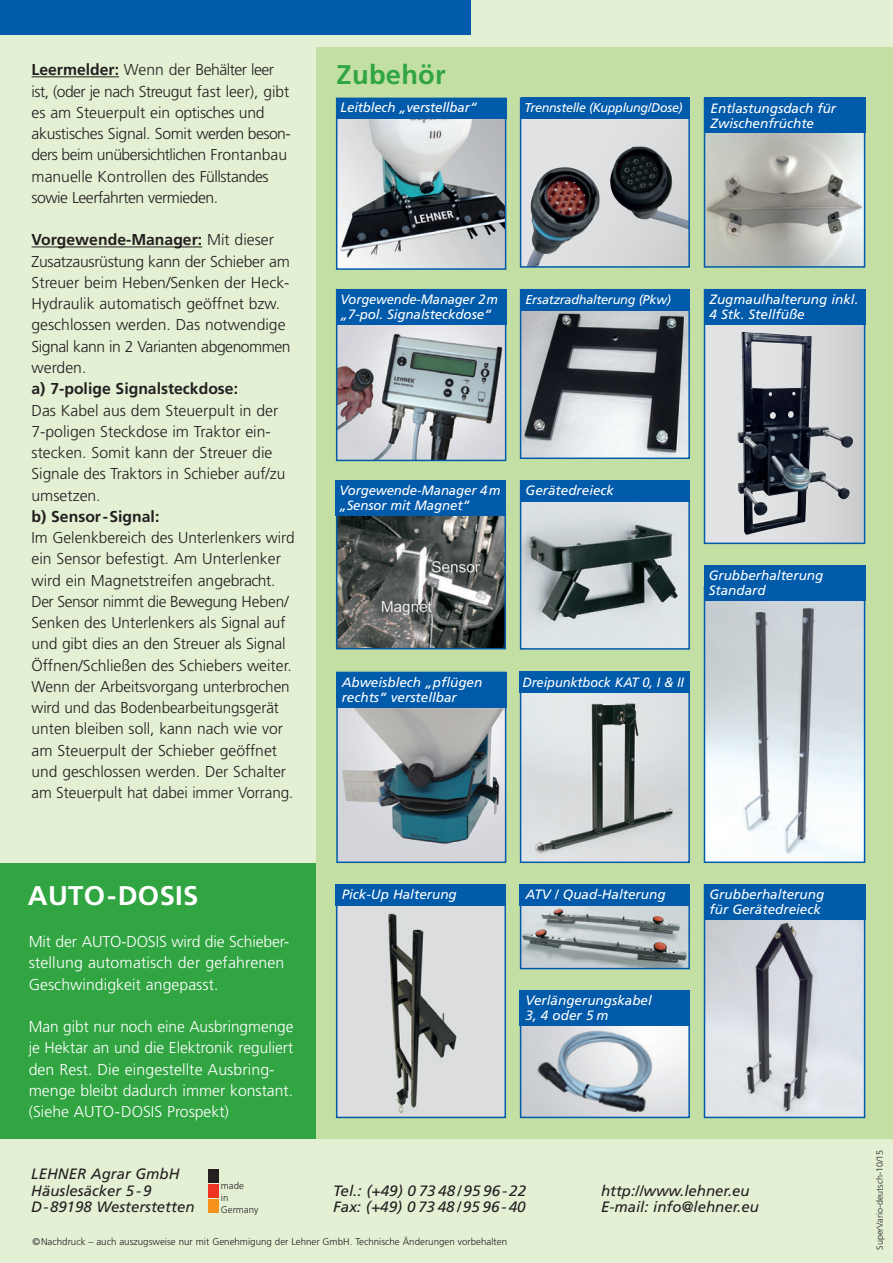
<style>
.page{position:relative;width:893px;height:1263px;background:#e4f0d4}
.page>*{position:absolute;margin:0;border:0;box-sizing:border-box;transform-origin:0 0}
.t1{font:700 27px "Frutiger LT Std";letter-spacing:.01em;color:#fff}
.t2{font:700 27px "Frutiger LT Std";letter-spacing:.01em;color:#32a543}
.t3{font:300 15.75px/21.3px "Frutiger LT Std";color:#231f20}
.t4{font:300 15.75px/21.3px "Frutiger LT Std";color:#fff}
.t5{font:300 15.75px/21.3px "Frutiger LT Std";letter-spacing:-.03em;color:#231f20}
.t6{font:700 15.75px "Frutiger LT Std";color:#231f20}
.t7{font:italic 15px/16.5px "Frutiger LT Std";color:#231f20}
.t8{font:italic 13.5px/15px "Frutiger LT Std";color:#fff}
.t9{font:italic 13.5px/15px "Frutiger LT Std";color:#fff;scale:.96 1}
.t10{font:italic 13.5px "Frutiger LT Std";color:#fff;scale:.95 1}
.t11{font:italic 12.75px "Frutiger LT Std";letter-spacing:-.02em;color:#fff}
.t12{font:300 9.75px "Frutiger LT Std";color:#231f20}
.t13{font:300 9.6px/11.6px "Frutiger LT Std";color:#231f20}
.t14{font:300 9px "Frutiger LT Std";color:#231f20}
.s1{font-weight:700}
</style>
<div class="page">
<div style="left:0;top:863px;width:316px;height:275px;background:#32a543"></div>
<div style="left:316px;top:47px;width:577px;height:1091px;background:#c3dfa4"></div>
<hr style="left:32px;top:76px;width:87px;height:1px;background:#231f20">
<hr style="left:32px;top:247px;width:170px;height:1px;background:#231f20">
<img style="left:707px;top:133px;width:155px;height:132px">
<div style="left:704px;top:98px;width:161px;height:170px;border:2px solid #015aaa"></div>
<div style="left:704px;top:98px;width:161px;height:35px;background:#015aaa"></div>
<svg style="left:707px;top:324px;width:155px;height:217px;background:#d8dbde"></svg>
<img style="left:738px;top:332px;width:115px;height:203px">
<div style="left:704px;top:289px;width:161px;height:255px;border:2px solid #015aaa"></div>
<div style="left:704px;top:289px;width:161px;height:35px;background:#015aaa"></div>
<img style="left:707px;top:601px;width:155px;height:259px">
<div style="left:704px;top:586px;width:161px;height:277px;border:2px solid #015aaa"></div>
<div style="left:704px;top:565px;width:161px;height:36px;background:#015aaa"></div>
<img style="left:707px;top:920px;width:155px;height:195px">
<div style="left:704px;top:884px;width:161px;height:234px;border:2px solid #015aaa"></div>
<div style="left:704px;top:884px;width:162px;height:36px;background:#015aaa"></div>
<div style="left:0;top:0;width:470px;height:34px;background:#015aaa"></div>
<img style="left:339px;top:708px;width:164px;height:152px">
<div style="left:336px;top:672px;width:170px;height:191px;border:2px solid #015aaa"></div>
<div style="left:336px;top:672px;width:170px;height:36px;background:#015aaa"></div>
<img style="left:339px;top:325px;width:164px;height:133px">
<div style="left:336px;top:289px;width:170px;height:172px;border:2px solid #015aaa"></div>
<div style="left:336px;top:289px;width:170px;height:36px;background:#015aaa"></div>
<img style="left:339px;top:119px;width:164px;height:148px">
<div style="left:336px;top:98px;width:170px;height:172px;border:2px solid #015aaa"></div>
<div style="left:336px;top:98px;width:170px;height:21px;background:#015aaa"></div>
<img style="left:339px;top:516px;width:164px;height:130px">
<div style="left:336px;top:501px;width:170px;height:148px;border:2px solid #015aaa"></div>
<div style="left:336px;top:480px;width:170px;height:36px;background:#015aaa"></div>
<img style="left:339px;top:905px;width:164px;height:210px">
<div style="left:336px;top:884px;width:170px;height:234px;border:2px solid #015aaa"></div>
<div style="left:336px;top:884px;width:170px;height:21px;background:#015aaa"></div>
<img style="left:523px;top:693px;width:164px;height:167px">
<div style="left:520px;top:672px;width:170px;height:191px;border:2px solid #015aaa"></div>
<div style="left:520px;top:672px;width:170px;height:21px;background:#015aaa"></div>
<img style="left:523px;top:502px;width:164px;height:145px">
<div style="left:520px;top:480px;width:170px;height:170px;border:2px solid #015aaa"></div>
<div style="left:520px;top:480px;width:169px;height:22px;background:#015aaa"></div>
<img style="left:523px;top:905px;width:164px;height:61px">
<div style="left:520px;top:884px;width:170px;height:85px;border:2px solid #015aaa"></div>
<div style="left:520px;top:884px;width:170px;height:21px;background:#015aaa"></div>
<div style="left:521px;top:98px;width:168px;height:169px;background:#e1e2e4"></div>
<img style="left:527px;top:146px;width:160px;height:119px">
<div style="left:520px;top:98px;width:170px;height:170px;border:2px solid #015aaa"></div>
<div style="left:521px;top:98px;width:169px;height:21px;background:#015aaa"></div>
<img style="left:523px;top:310px;width:164px;height:146px">
<div style="left:520px;top:289px;width:170px;height:170px;border:2px solid #015aaa"></div>
<div style="left:521px;top:289px;width:169px;height:21px;background:#015aaa"></div>
<img style="left:523px;top:1026px;width:164px;height:89px">
<div style="left:520px;top:1023px;width:170px;height:95px;border:2px solid #015aaa"></div>
<div style="left:520px;top:990px;width:170px;height:36px;background:#015aaa"></div>
<div style="left:208px;top:1169px;width:10px;height:14px;background:#231f20"></div>
<div style="left:208px;top:1184px;width:10px;height:14px;background:#ef3522"></div>
<div style="left:208px;top:1199px;width:10px;height:13px;background:#f7931d"></div>
<p class="t5" style="left:32px;top:59px;width:261px"><span class="s1">Leermelder:</span> Wenn der Behälter leer ist, (oder je nach Streugut fast leer), gibt es am Steuerpult ein optisches und akustisches Signal. Somit werden beson&shy;ders beim unübersichtlichen Frontanbau manuelle Kontrollen des Füllstandes sowie Leerfahrten vermieden.</p>
<p class="t3" style="left:32px;top:229px;width:261px"><span class="s1">Vorgewende-Manager:</span> Mit dieser<br>Zusatzausrüstung kann der Schieber am<br>Streuer beim Heben/Senken der Heck-<br>Hydraulik automatisch geöffnet bzw. geschlossen werden. Das notwendige<br>Signal kann in 2 Varianten abgenommen werden.</p>
<p class="t6" style="left:32px;top:379px;width:208px">a) 7-polige Signalsteckdose:</p>
<p class="t3" style="left:32px;top:400px;width:255px">Das Kabel aus dem Steuerpult in der<br>7-poligen Steckdose im Traktor ein&shy;stecken. Somit kann der Streuer die<br>Signale des Traktors in Schieber auf/zu umsetzen.</p>
<p class="t6" style="left:32px;top:507px;width:129px">b) Sensor-Signal:</p>
<p class="t3" style="left:32px;top:527px;width:265px">Im Gelenkbereich des Unterlenkers wird ein Sensor befestigt. Am Unterlenker wird ein Magnetstreifen angebracht.<br>Der Sensor nimmt die Bewegung Heben/ Senken des Unterlenkers als Signal auf und gibt dies an den Streuer als Signal Öffnen/Schließen des Schiebers weiter.<br>Wenn der Arbeitsvorgang unterbrochen wird und das Bodenbearbeitungsgerät unten bleiben soll, kann nach wie vor am Steuerpult der Schieber geöffnet und geschlossen werden. Der Schalter am Steuerpult hat dabei immer Vorrang.</p>
<h1 class="t2" style="left:337px;top:59px;width:111px">Zubehör</h1>
<p class="t8" style="left:341px;top:100px;width:138px">Leitblech „verstellbar“</p>
<p class="t11" style="left:524px;top:101px;width:160px">Trennstelle (Kupplung/Dose)</p>
<p class="t8" style="left:711px;top:100px;width:127px">Entlastungsdach für<br>Zwischenfrüchte</p>
<p class="t9" style="left:341px;top:292px;width:165px">Vorgewende-Manager 2m „7-pol. Signalsteckdose“</p>
<p class="t11" style="left:526px;top:292px;width:147px">Ersatzradhalterung (Pkw)</p>
<p class="t8" style="left:709px;top:292px;width:150px">Zugmaulhalterung inkl.<br>4 Stk. Stellfüße</p>
<p class="t8" style="left:340px;top:483px;width:162px">Vorgewende-Manager 4m „Sensor mit Magnet“</p>
<p class="t8" style="left:526px;top:483px;width:90px">Gerätedreieck</p>
<p class="t8" style="left:709px;top:568px;width:116px">Grubberhalterung<br>Standard</p>
<p class="t8" style="left:342px;top:675px;width:142px">Abweisblech „pflügen rechts“ verstellbar</p>
<p class="t10" style="left:522px;top:674px;width:172px">Dreipunktbock KAT 0, I &amp; II</p>
<h1 class="t1" style="left:28px;top:879px;width:172px">AUTO-DOSIS</h1>
<p class="t4" style="left:29px;top:931px;width:262px">Mit der AUTO-DOSIS wird die Schieber&shy;stellung automatisch der gefahrenen<br>Geschwindigkeit angepasst.</p>
<p class="t4" style="left:29px;top:1016px;width:266px">Man gibt nur noch eine Ausbringmenge je Hektar an und die Elektronik reguliert den Rest. Die eingestellte Ausbring&shy;menge bleibt dadurch immer konstant. (Siehe AUTO-DOSIS Prospekt)</p>
<p class="t7" style="left:31px;top:1166px;width:165px">LEHNER Agrar GmbH<br>Häuslesäcker 5-9<br>D-89198 Westerstetten</p>
<p class="t13" style="left:221px;top:1180px;width:39px">made<br>in<br>Germany</p>
<p class="t8" style="left:342px;top:887px;width:117px">Pick-Up Halterung</p>
<p class="t8" style="left:526px;top:887px;width:142px">ATV / Quad-Halterung</p>
<p class="t8" style="left:526px;top:993px;width:128px">Verlängerungskabel<br>3, 4 oder 5 m</p>
<p class="t8" style="left:709px;top:887px;width:116px">Grubberhalterung für Gerätedreieck</p>
<p class="t7" style="left:333px;top:1182px;width:195px">Tel.: (+49) 0 73 48/95 96-22<br>Fax: (+49) 0 73 48/95 96-40</p>
<p class="t7" style="left:601px;top:1182px;width:159px">http://www.lehner.eu<br>E-mail: info@lehner.eu</p>
<p class="t12" style="left:32px;top:1236px;width:476px">©Nachdruck – auch auszugsweise nur mit Genehmigung der Lehner GmbH. Technische Änderungen vorbehalten</p>
<p class="t14" style="left:875px;top:1250px;width:102px;rotate:-90deg">SuperVario-deutsch-10/15</p>
</div>
